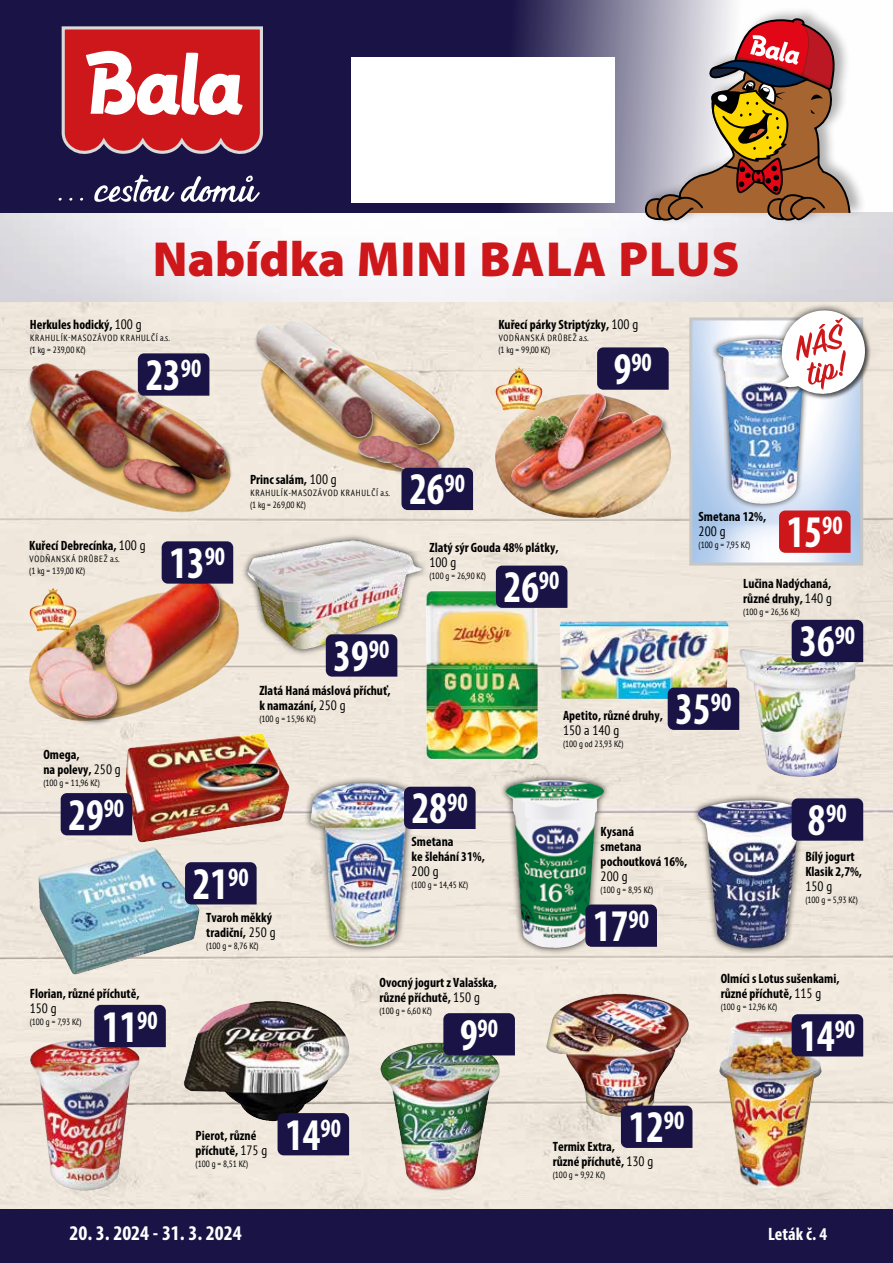
<style>
.page{position:relative;width:893px;height:1263px;background:#fff}
.page>*{position:absolute;margin:0;border:0;box-sizing:border-box;transform-origin:0 0}
.t1{font:900 49.5px "Myriad Pro";letter-spacing:.02em;color:#cd171a}
.t2{font:700 condensed 45.45px "Myriad Pro";color:#fff;scale:.91 1}
.t3{font:700 condensed 26.55px "Myriad Pro";color:#fff;scale:.91 1}
.t4{font:700 condensed 21px "Myriad Pro";color:#fff}
.t5{font:700 condensed 18px "Myriad Pro";color:#fff}
.t6{font:700 condensed 13.5px/15px "Myriad Pro";color:#000}
.t7{font:condensed 13.5px "PT Sans";color:#000}
.t8{font:condensed 9px "PT Sans";color:#000}
.t9{font:condensed 9px/12px "PT Sans";letter-spacing:.08em;color:#000}
.s1{font-family:"PT Sans";font-weight:400}
.s2{font-size:45.45px}
</style>
<div class="page">
<div style="left:0;top:1210px;width:893px;height:53px;background:#1a1446"></div>
<img style="left:0;top:302px;width:893px;height:908px">
<svg style="left:0;top:213px;width:893px;height:89px;fill:#f2f2f5"></svg>
<svg style="left:0;top:0;width:893px;height:213px;background:#3e3963"></svg>
<div style="left:643px;top:6px;width:223px;height:220px;background:#000;opacity:.3"></div>
<svg style="left:644px;top:16px;width:207px;height:209px;background:#b18e7b"></svg>
<div style="left:351px;top:57px;width:263px;height:146px;background:#fff"></div>
<svg style="left:59px;top:174px;width:201px;height:29px"></svg>
<svg style="left:62px;top:26px;width:201px;height:128px"></svg>
<img style="left:693px;top:321px;width:166px;height:241px">
<div style="left:689px;top:317px;width:174px;height:249px;border:3px solid #c6c6c6"></div>
<div style="left:779px;top:510px;width:72px;height:43px;background:#cd171a"></div>
<div style="left:711px;top:333px;width:107px;height:177px;background:#000;opacity:.75"></div>
<img style="left:717px;top:339px;width:74px;height:165px">
<img style="left:745px;top:282px;width:148px;height:149px">
<div style="left:27px;top:363px;width:207px;height:140px;background:#000;opacity:.5"></div>
<img style="left:29px;top:363px;width:18px;height:38px">
<div style="left:138px;top:353px;width:71px;height:43px;background:#1a1446"></div>
<div style="left:35px;top:840px;width:165px;height:151px;background:#000;opacity:.2"></div>
<div style="left:185px;top:862px;width:72px;height:42px;background:#1a1446"></div>
<div style="left:304px;top:776px;width:121px;height:177px;background:#000;opacity:.75"></div>
<img style="left:310px;top:783px;width:79px;height:164px">
<div style="left:404px;top:787px;width:72px;height:42px;background:#1a1446"></div>
<img style="left:560px;top:621px;width:169px;height:78px">
<div style="left:668px;top:688px;width:71px;height:42px;background:#1a1446"></div>
<div style="left:253px;top:319px;width:193px;height:166px;background:#000;opacity:.5"></div>
<img style="left:256px;top:320px;width:38px;height:34px">
<div style="left:401px;top:468px;width:72px;height:42px;background:#1a1446"></div>
<img style="left:426px;top:590px;width:112px;height:169px">
<div style="left:496px;top:566px;width:71px;height:42px;background:#1a1446"></div>
<div style="left:35px;top:577px;width:191px;height:149px;background:#000;opacity:.5"></div>
<img style="left:102px;top:578px;width:93px;height:67px">
<img style="left:43px;top:587px;width:10px;height:15px">
<div style="left:162px;top:541px;width:71px;height:43px;background:#1a1446"></div>
<div style="left:500px;top:773px;width:110px;height:181px;background:#000;opacity:.75"></div>
<img style="left:506px;top:780px;width:68px;height:168px">
<div style="left:585px;top:904px;width:72px;height:43px;background:#1a1446"></div>
<img style="left:524px;top:391px;width:59px;height:1px">
<div style="left:509px;top:392px;width:161px;height:107px;background:#000;opacity:.5"></div>
<img style="left:578px;top:393px;width:18px;height:16px">
<img style="left:509px;top:367px;width:10px;height:15px">
<svg style="left:597px;top:347px;width:72px;height:43px;background:#201a4a"></svg>
<div style="left:374px;top:1042px;width:130px;height:151px;background:#000;opacity:.4"></div>
<div style="left:443px;top:1013px;width:72px;height:42px;background:#1a1446"></div>
<div style="left:241px;top:533px;width:187px;height:123px;background:#000;opacity:.75"></div>
<img style="left:247px;top:540px;width:104px;height:109px">
<div style="left:326px;top:634px;width:71px;height:43px;background:#1a1446"></div>
<img style="left:125px;top:733px;width:164px;height:110px">
<div style="left:61px;top:793px;width:71px;height:42px;background:#1a1446"></div>
<div style="left:740px;top:644px;width:123px;height:139px;background:#000;opacity:.3"></div>
<div style="left:792px;top:620px;width:71px;height:42px;background:#1a1446"></div>
<div style="left:691px;top:794px;width:121px;height:161px;background:#000;opacity:.75"></div>
<img style="left:698px;top:800px;width:71px;height:148px">
<div style="left:792px;top:798px;width:71px;height:43px;background:#1a1446"></div>
<div style="left:545px;top:992px;width:145px;height:128px;background:#000;opacity:.75"></div>
<div style="left:621px;top:1106px;width:71px;height:42px;background:#1a1446"></div>
<div style="left:27px;top:1038px;width:113px;height:155px;background:#000;opacity:.4"></div>
<div style="left:94px;top:1005px;width:72px;height:42px;background:#1a1446"></div>
<img style="left:719px;top:1020px;width:48px;height:164px">
<div style="left:792px;top:1014px;width:71px;height:42px;background:#1a1446"></div>
<div style="left:184px;top:983px;width:165px;height:156px;background:#000;opacity:.3"></div>
<div style="left:278px;top:1113px;width:71px;height:42px;background:#1a1446"></div>
<h1 class="t1" style="left:153px;top:231px;width:588px">Nabídka MINI BALA PLUS</h1>
<p class="t6" style="left:30px;top:317px;width:113px">Herkules hodický, <span class="s1">100 g</span></p>
<p class="t9" style="left:30px;top:332px;width:141px">KRAHULÍK-MASOZÁVOD KRAHULČÍ a.s. (1 kg = 239,00 Kč)</p>
<h2 class="t2" style="left:146px;top:346px;width:63px">23<sup>90</sup></h2>
<p class="t6" style="left:498px;top:317px;width:141px">Kuřecí párky Striptýzky, <span class="s1">100 g</span></p>
<p class="t9" style="left:498px;top:332px;width:92px">VODŇANSKÁ DRŮBEŽ a.s. (1 kg = 99,00 Kč)</p>
<h3 class="t3" style="left:614px;top:346px;width:43px"><span class="s2">9</span>90</h3>
<p class="t6" style="left:29px;top:538px;width:118px">Kuřecí Debrecínka, <span class="s1">100 g</span></p>
<p class="t9" style="left:29px;top:553px;width:92px">VODŇANSKÁ DRŮBEŽ a.s. (1 kg = 139,00 Kč)</p>
<h2 class="t2" style="left:169px;top:534px;width:63px">13<sup>90</sup></h2>
<p class="t6" style="left:43px;top:746px;width:79px">Omega,<br>na polevy, <span class="s1">250 g</span></p>
<p class="t8" style="left:43px;top:777px;width:58px">(100 g = 11,96 Kč)</p>
<h2 class="t2" style="left:69px;top:786px;width:63px">29<sup>90</sup></h2>
<p class="t6" style="left:250px;top:472px;width:88px">Princ salám, <span class="s1">100 g</span></p>
<p class="t9" style="left:250px;top:487px;width:141px">KRAHULÍK-MASOZÁVOD KRAHULČÍ a.s. (1 kg = 269,00 Kč)</p>
<h2 class="t2" style="left:334px;top:627px;width:63px">39<sup>90</sup></h2>
<p class="t6" style="left:259px;top:682px;width:133px">Zlatá Haná máslová příchuť, k namazání, <span class="s1">250 g</span></p>
<p class="t8" style="left:259px;top:713px;width:58px">(100 g = 15,96 Kč)</p>
<h2 class="t2" style="left:193px;top:855px;width:63px">21<sup>90</sup></h2>
<p class="t6" style="left:206px;top:910px;width:71px">Tvaroh měkký tradiční, <span class="s1">250 g</span></p>
<p class="t8" style="left:206px;top:940px;width:54px">(100 g = 8,76 Kč)</p>
<h2 class="t2" style="left:409px;top:461px;width:63px">26<sup>90</sup></h2>
<p class="t6" style="left:429px;top:540px;width:131px">Zlatý sýr Gouda 48% plátky,</p>
<p class="t7" style="left:429px;top:554px;width:28px">100 g</p>
<p class="t8" style="left:429px;top:570px;width:58px">(100 g = 26,90 Kč)</p>
<h2 class="t2" style="left:504px;top:559px;width:63px">26<sup>90</sup></h2>
<p class="t6" style="left:699px;top:509px;width:69px">Smetana 12%,</p>
<p class="t7" style="left:699px;top:522px;width:28px">200 g</p>
<p class="t8" style="left:699px;top:539px;width:53px">(100 g = 7,95 Kč)</p>
<h2 class="t2" style="left:787px;top:504px;width:63px">15<sup>90</sup></h2>
<p class="t6" style="left:743px;top:575px;width:90px">Lučina Nadýchaná, různé druhy, <span class="s1">140 g</span></p>
<p class="t8" style="left:743px;top:606px;width:58px">(100 g = 26,36 Kč)</p>
<h2 class="t2" style="left:799px;top:613px;width:63px">36<sup>90</sup></h2>
<p class="t6" style="left:563px;top:707px;width:101px">Apetito, různé druhy,</p>
<p class="t7" style="left:563px;top:721px;width:58px">150 a 140 g</p>
<p class="t8" style="left:563px;top:738px;width:62px">(100 g od 23,93 Kč)</p>
<h2 class="t2" style="left:675px;top:681px;width:63px">35<sup>90</sup></h2>
<h2 class="t2" style="left:412px;top:780px;width:63px">28<sup>90</sup></h2>
<p class="t6" style="left:412px;top:834px;width:75px">Smetana<br>ke šlehání 31%,</p>
<p class="t7" style="left:412px;top:863px;width:28px">200 g</p>
<p class="t8" style="left:412px;top:879px;width:58px">(100 g = 14,45 Kč)</p>
<p class="t6" style="left:601px;top:823px;width:88px">Kysaná<br>smetana pochoutková 16%,</p>
<p class="t7" style="left:601px;top:867px;width:28px">200 g</p>
<p class="t8" style="left:601px;top:883px;width:54px">(100 g = 8,95 Kč)</p>
<h2 class="t2" style="left:593px;top:897px;width:63px">17<sup>90</sup></h2>
<h3 class="t3" style="left:808px;top:797px;width:44px"><span class="s2">8</span>90</h3>
<p class="t6" style="left:805px;top:848px;width:58px">Bílý jogurt<br>Klasik 2,7%,</p>
<p class="t7" style="left:805px;top:877px;width:28px">150 g</p>
<p class="t8" style="left:805px;top:894px;width:54px">(100 g = 5,93 Kč)</p>
<p class="t6" style="left:721px;top:970px;width:120px">Olmíci s Lotus sušenkami, různé příchutě, <span class="s1">115 g</span></p>
<p class="t8" style="left:721px;top:1001px;width:58px">(100 g = 12,96 Kč)</p>
<p class="t6" style="left:379px;top:975px;width:119px">Ovocný jogurt z Valašska, různé příchutě, <span class="s1">150 g</span></p>
<p class="t8" style="left:379px;top:1005px;width:54px">(100 g = 6,60 Kč)</p>
<h3 class="t3" style="left:460px;top:1011px;width:43px"><span class="s2">9</span>90</h3>
<p class="t6" style="left:30px;top:985px;width:111px">Florian, různé příchutě,</p>
<p class="t7" style="left:30px;top:999px;width:28px">150 g</p>
<p class="t8" style="left:30px;top:1015px;width:53px">(100 g = 7,93 Kč)</p>
<h2 class="t2" style="left:102px;top:998px;width:63px">11<sup>90</sup></h2>
<h2 class="t2" style="left:799px;top:1007px;width:63px">14<sup>90</sup></h2>
<p class="t6" style="left:196px;top:1128px;width:73px">Pierot, různé příchutě, <span class="s1">175 g</span></p>
<p class="t8" style="left:196px;top:1158px;width:54px">(100 g = 8,51 Kč)</p>
<h2 class="t2" style="left:285px;top:1106px;width:63px">14<sup>90</sup></h2>
<h2 class="t2" style="left:629px;top:1099px;width:63px">12<sup>90</sup></h2>
<p class="t6" style="left:553px;top:1138px;width:102px">Termix Extra,<br>různé příchutě, <span class="s1">130 g</span></p>
<p class="t8" style="left:553px;top:1169px;width:54px">(100 g = 9,92 Kč)</p>
<h3 class="t4" style="left:69px;top:1220px;width:174px">20. 3. 2024 - 31. 3. 2024</h3>
<h3 class="t5" style="left:768px;top:1223px;width:60px">Leták č. 4</h3>
</div>
